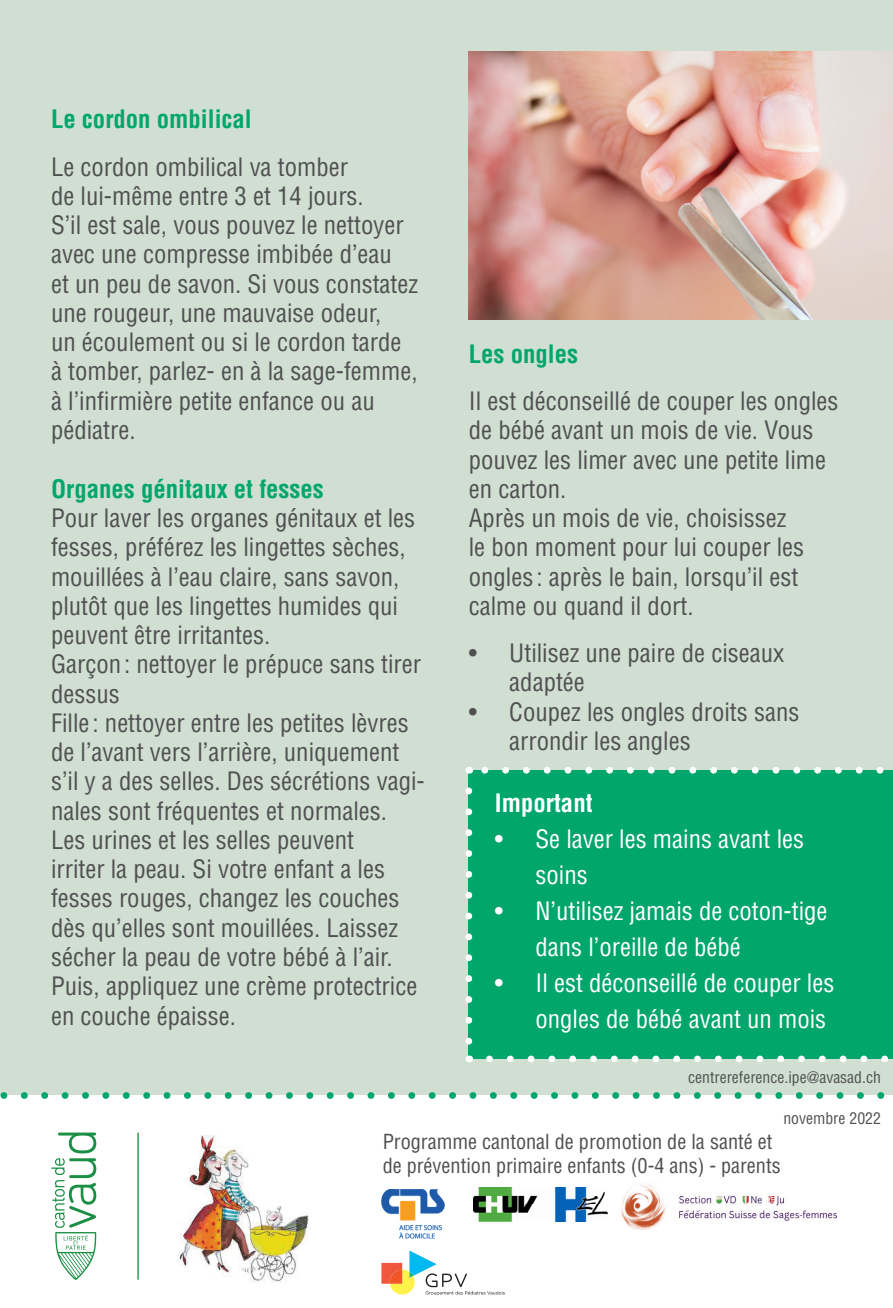
<style>
.page{position:relative;width:893px;height:1308px;background:#fff}
.page>*{position:absolute;margin:0;border:0;box-sizing:border-box;transform-origin:0 0}
.t1{font:condensed 24.75px/29.2px "Helvetica";color:#505052}
.t2{font:condensed 24.75px/36px "Helvetica";color:#fff}
.t3{font:700 condensed 24.75px "Helvetica";color:#00a66c}
.t4{font:700 condensed 24.75px "Helvetica";color:#fff}
.t5{font:condensed 20.25px/24.3px "Helvetica";color:#505052}
.t6{font:condensed 15.75px "Helvetica";color:#505052}
</style>
<div class="page">
<div style="left:0;top:0;width:893px;height:1095px;background:#d0dfd2"></div>
<svg style="left:0;top:1092px;width:885px;height:6px"></svg>
<img style="left:469px;top:51px;width:424px;height:268px">
<div style="left:469px;top:770px;width:424px;height:289px;background:#00a66c"></div>
<svg style="left:465px;top:791px;width:7px;height:257px"></svg>
<svg style="left:489px;top:1055px;width:400px;height:7px"></svg>
<svg style="left:481px;top:767px;width:403px;height:6px"></svg>
<svg style="left:51px;top:1132px;width:45px;height:147px"></svg>
<hr style="left:137px;top:1132px;width:2px;height:147px;background:#1b8f44">
<img style="left:178px;top:1135px;width:131px;height:147px">
<img style="left:473px;top:1187px;width:134px;height:34px">
<img style="left:381px;top:1189px;width:64px;height:49px">
<img style="left:620px;top:1183px;width:217px;height:47px">
<svg style="left:381px;top:1250px;width:124px;height:45px"></svg>
<p class="t3" style="left:51px;top:104px;width:202px">Le cordon ombilical</p>
<p class="t1" style="left:51px;top:152px;width:298px">Le cordon ombilical va tomber</p>
<p class="t1" style="left:51px;top:181px;width:314px">de lui-même entre 3 et 14 jours.</p>
<p class="t1" style="left:51px;top:210px;width:354px">S’il est sale, vous pouvez le nettoyer avec une compresse imbibée d’eau</p>
<p class="t1" style="left:51px;top:269px;width:369px">et un peu de savon. Si vous constatez une rougeur, une mauvaise odeur,</p>
<p class="t1" style="left:51px;top:327px;width:352px">un écoulement ou si le cordon tarde</p>
<p class="t1" style="left:51px;top:356px;width:368px">à tomber, parlez- en à la sage-femme, à l’infirmière petite enfance ou au pédiatre.</p>
<p class="t3" style="left:51px;top:473px;width:274px">Organes génitaux et fesses</p>
<p class="t1" style="left:51px;top:503px;width:366px">Pour laver les organes génitaux et les fesses, préférez les lingettes sèches, mouillées à l’eau claire, sans savon, plutôt que les lingettes humides qui peuvent être irritantes.</p>
<p class="t1" style="left:51px;top:649px;width:372px">Garçon: nettoyer le prépuce sans tirer dessus</p>
<p class="t1" style="left:51px;top:708px;width:375px">Fille : nettoyer entre les petites lèvres de l’avant vers l’arrière, uniquement s’il y a des selles. Des sécrétions vagi&shy;nales sont fréquentes et normales.</p>
<p class="t1" style="left:51px;top:825px;width:368px">Les urines et les selles peuvent<br>irriter la peau. Si votre enfant a les fesses rouges, changez les couches dès qu’elles sont mouillées. Laissez sécher la peau de votre bébé à l’air.<br>Puis, appliquez une crème protectrice en couche épaisse.</p>
<p class="t3" style="left:469px;top:338px;width:111px">Les ongles</p>
<p class="t1" style="left:469px;top:386px;width:371px">Il est déconseillé de couper les ongles de bébé avant un mois de vie. Vous pouvez les limer avec une petite lime en carton.</p>
<p class="t1" style="left:469px;top:503px;width:337px">Après un mois de vie, choisissez le bon moment pour lui couper les ongles : après le bain, lorsqu’il est calme ou quand il dort.</p>
<p class="t1" style="left:509px;top:638px;width:276px;text-indent:-40px">• Utilisez une paire de ciseaux adaptée</p>
<p class="t1" style="left:509px;top:697px;width:292px;text-indent:-40px">• Coupez les ongles droits sans arrondir les angles</p>
<p class="t4" style="left:495px;top:787px;width:99px">Important</p>
<p class="t2" style="left:535px;top:820px;width:270px;text-indent:-40px">• Se laver les mains avant les soins</p>
<p class="t2" style="left:535px;top:892px;width:294px;text-indent:-40px">• N’utilisez jamais de coton-tige dans l’oreille de bébé</p>
<p class="t2" style="left:535px;top:964px;width:300px;text-indent:-40px">• Il est déconseillé de couper les ongles de bébé avant un mois</p>
<p class="t6" style="left:688px;top:1067px;width:194px">centrereference.ipe@avasad.ch</p>
<p class="t6" style="left:783px;top:1108px;width:99px">novembre 2022</p>
<p class="t5" style="left:383px;top:1129px;width:399px">Programme cantonal de promotion de la santé et de prévention primaire enfants (0-4 ans) - parents</p>
</div>
